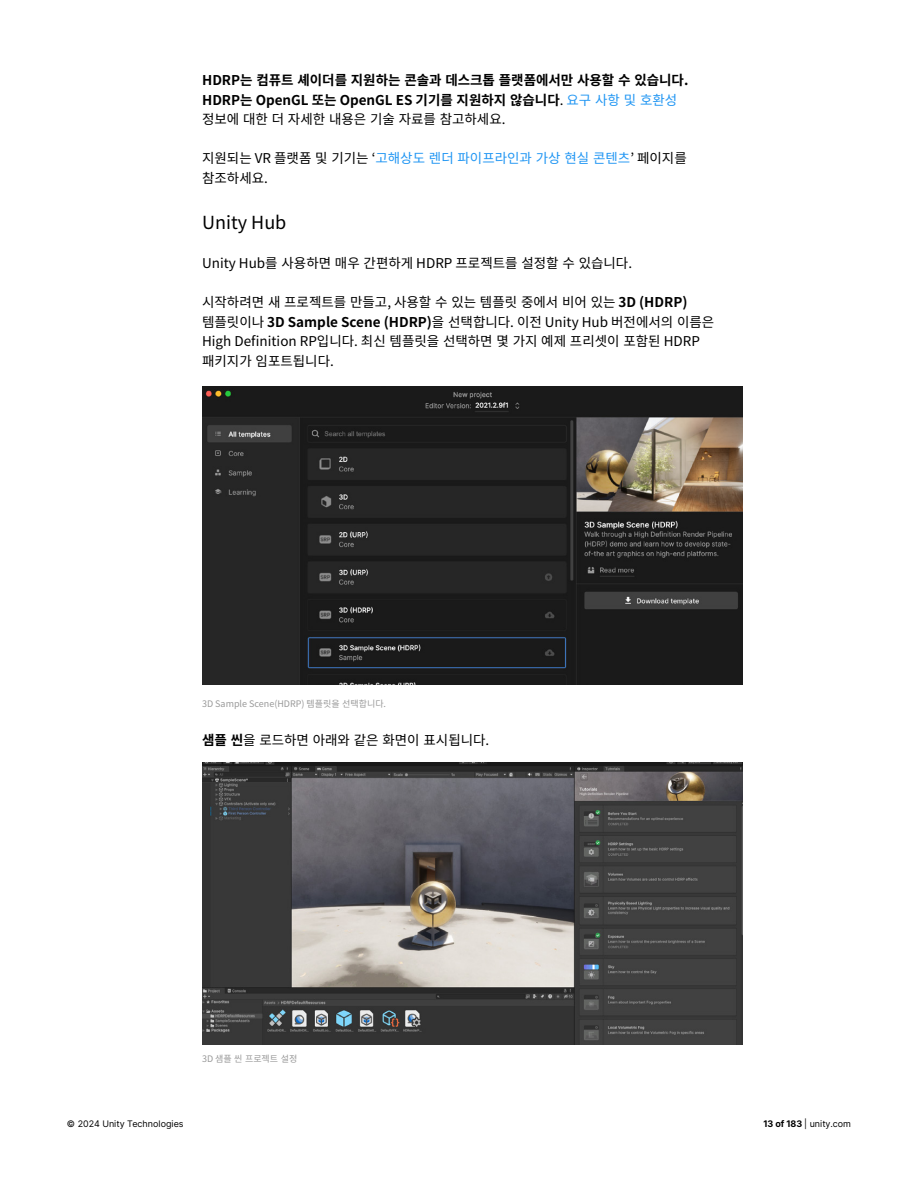
<style>
.page{position:relative;width:918px;height:1188px;background:#fff}
.page>*{position:absolute;margin:0;border:0;box-sizing:border-box;transform-origin:0 0}
.t1{font:18px "Noto Sans CJ Kkr";color:#000}
.t2{font:13.5px/19.5px "Noto Sans CJ Kkr";color:#000}
.t3{font:700 13.5px/19.5px "Noto Sans CJ Kkr";color:#000}
.t4{font:9px "Noto Sans CJ Kkr";color:#999}
.t5{font:9px "Inter";color:#000}
.s1{font-weight:400}
.s2{font-weight:400;color:#2196f3}
.s3{color:#2196f3}
.s4{font-weight:700}
</style>
<div class="page">
<img style="left:202px;top:386px;width:541px;height:298px">
<img style="left:202px;top:763px;width:541px;height:281px">
<p class="t3" style="left:202px;top:71px;width:486px">HDRP는 컴퓨트 셰이더를 지원하는 콘솔과 데스크톱 플랫폼에서만 사용할 수 있습니다.<br>HDRP는 OpenGL 또는 OpenGL ES 기기를 지원하지 않습니다<span class="s1">.</span> <span class="s2">요구 사항 및 호환성 </span><span class="s1">정보에 대한 더 자세한 내용은 기술 자료를 참고하세요.</span></p>
<p class="t2" style="left:202px;top:149px;width:486px">지원되는 VR 플랫폼 및 기기는 ‘<span class="s3">고해상도 렌더 파이프라인과 가상 현실 콘텐츠</span>’ 페이지를 참조하세요.</p>
<h1 class="t1" style="left:202px;top:212px;width:86px">Unity Hub</h1>
<p class="t2" style="left:202px;top:254px;width:430px">Unity Hub를 사용하면 매우 간편하게 HDRP 프로젝트를 설정할 수 있습니다.</p>
<p class="t2" style="left:202px;top:293px;width:514px">시작하려면 새 프로젝트를 만들고, 사용할 수 있는 템플릿 중에서 비어 있는 <span class="s4">3D (HDRP) </span>템플릿이나 <span class="s4">3D Sample Scene (HDRP)</span>을 선택합니다. 이전 Unity Hub 버전에서의 이름은 High Definition RP입니다. 최신 템플릿을 선택하면 몇 가지 예제 프리셋이 포함된 HDRP 패키지가 임포트됩니다.</p>
<p class="t4" style="left:202px;top:698px;width:184px">3D Sample Scene(HDRP) 템플릿을 선택합니다.</p>
<p class="t2" style="left:202px;top:731px;width:287px"><span class="s4">샘플 씬</span>을 로드하면 아래와 같은 화면이 표시됩니다.</p>
<p class="t4" style="left:202px;top:1053px;width:97px">3D 샘플 씬 프로젝트 설정</p>
<p class="t5" style="left:67px;top:1117px;width:118px">© 2024 Unity Technologies</p>
<p class="t5" style="left:764px;top:1117px;width:89px"><span class="s4">13 of 183</span> | unity.com</p>
</div>
